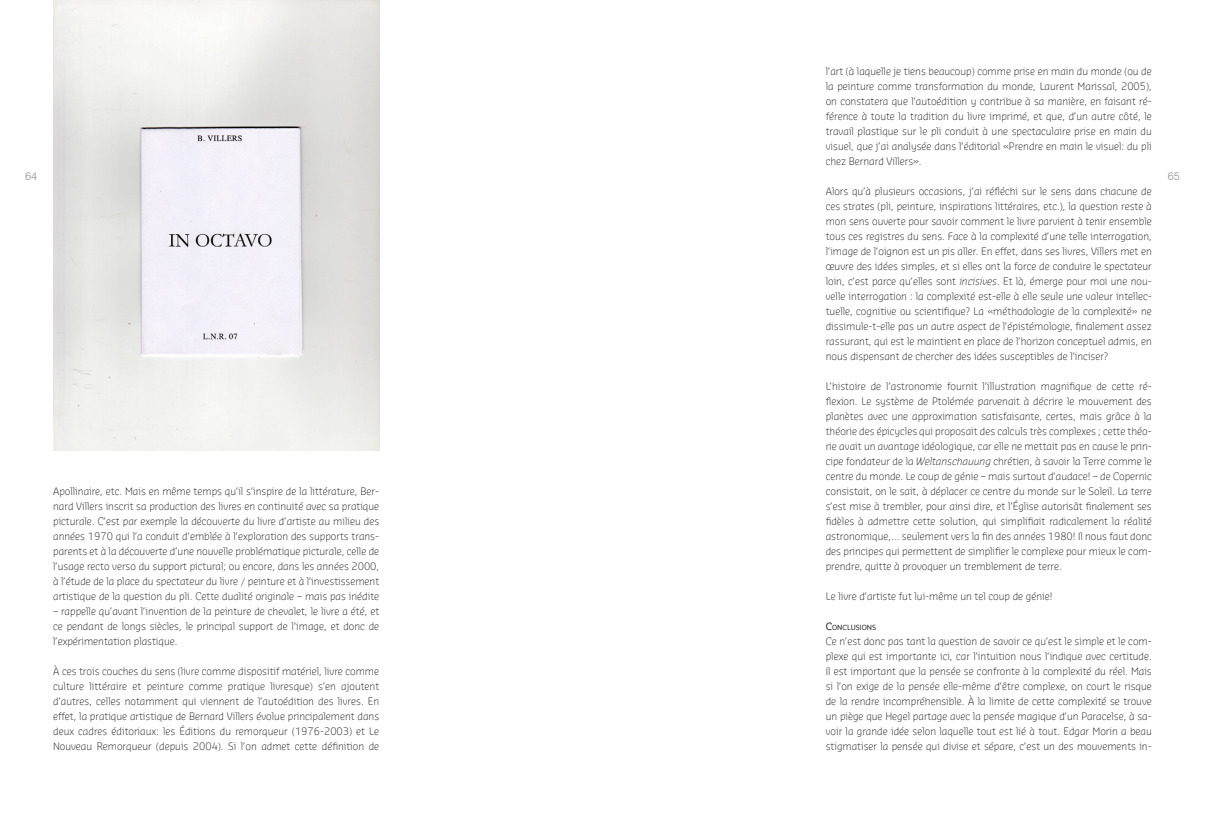
<style>
.page{position:relative;width:1205px;height:815px;background:#fff}
.page>*{position:absolute;margin:0;border:0;box-sizing:border-box;transform-origin:0 0}
.t1{font:300 11.25px "Swiss 721 BT";color:#939598}
.t2{font:300 10px/15px "Sansa";color:#231f20;text-align:justify}
.t3{font:7px "Sansa Normal";color:#231f20}
.s1{font-style:italic}
.s2{font-size:10px}
</style>
<div class="page">
<img style="left:53px;top:0;width:326px;height:450px">
<p class="t2" style="left:826px;top:63px;width:328px">l’art (à laquelle je tiens beaucoup) comme prise en main du monde (ou de la peinture comme transformation du monde, Laurent Marissal, 2005), on constatera que l’autoédition y contribue à sa manière, en faisant ré&shy;férence à toute la tradition du livre imprimé, et que, d’un autre côté, le travail plastique sur le pli conduit à une spectaculaire prise en main du visuel, que j’ai analysée dans l’éditorial «Prendre en main le visuel: du pli chez Bernard Villers».</p>
<p class="t2" style="left:826px;top:183px;width:328px">Alors qu’à plusieurs occasions, j’ai réfléchi sur le sens dans chacune de ces strates (pli, peinture, inspirations littéraires, etc.), la question reste à mon sens ouverte pour savoir comment le livre parvient à tenir ensemble tous ces registres du sens. Face à la complexité d’une telle interrogation, l’image de l’oignon est un pis aller. En effet, dans ses livres, Villers met en œuvre des idées simples, et si elles ont la force de conduire le spectateur loin, c’est parce qu’elles sont <span class="s1">incisives</span>. Et là, émerge pour moi une nou&shy;velle interrogation : la complexité est-elle à elle seule une valeur intellec&shy;tuelle, cognitive ou scientifique? La «méthodologie de la complexité» ne dissimule-t-elle pas un autre aspect de l’épistémologie, finalement assez rassurant, qui est le maintient en place de l’horizon conceptuel admis, en nous dispensant de chercher des idées susceptibles de l’inciser?</p>
<p class="t2" style="left:826px;top:378px;width:328px">L’histoire de l’astronomie fournit l’illustration magnifique de cette ré&shy;flexion. Le système de Ptolémée parvenait à décrire le mouvement des planètes avec une approximation satisfaisante, certes, mais grâce à la théorie des épicycles qui proposait des calculs très complexes ; cette théo&shy;rie avait un avantage idéologique, car elle ne mettait pas en cause le prin&shy;cipe fondateur de la <span class="s1">Weltanschauung</span> chrétien, à savoir la Terre comme le centre du monde. Le coup de génie – mais surtout d’audace! – de Copernic consistait, on le sait, à déplacer ce centre du monde sur le Soleil. La terre s’est mise à trembler, pour ainsi dire, et l’Église autorisât finalement ses fidèles à admettre cette solution, qui simplifiait radicalement la réalité astronomique,… seulement vers la fin des années 1980! Il nous faut donc des principes qui permettent de simplifier le complexe pour mieux le com&shy;prendre, quitte à provoquer un tremblement de terre.</p>
<p class="t2" style="left:826px;top:588px;width:228px">Le livre d’artiste fut lui-même un tel coup de génie!</p>
<p class="t3" style="left:826px;top:623px;width:52px"><span class="s2">C</span>ONCLUSIONS</p>
<p class="t2" style="left:826px;top:633px;width:328px">Ce n’est donc pas tant la question de savoir ce qu’est le simple et le com&shy;plexe qui est importante ici, car l’intuition nous l’indique avec certitude.<br>Il est important que la pensée se confronte à la complexité du réel. Mais si l’on exige de la pensée elle-même d’être complexe, on court le risque de la rendre incompréhensible. À la limite de cette complexité se trouve un piège que Hegel partage avec la pensée magique d’un Paracelse, à sa&shy;voir la grande idée selon laquelle tout est lié à tout. Edgar Morin a beau stigmatiser la pensée qui divise et sépare, c’est un des mouvements in-</p>
<p class="t1" style="left:25px;top:170px;width:13px">64</p>
<p class="t1" style="left:1168px;top:170px;width:13px">65</p>
<p class="t2" style="left:53px;top:483px;width:328px">Apollinaire, etc. Mais en même temps qu’il s’inspire de la littérature, Ber&shy;nard Villers inscrit sa production des livres en continuité avec sa pratique picturale. C’est par exemple la découverte du livre d’artiste au milieu des années 1970 qui l’a conduit d’emblée à l’exploration des supports trans&shy;parents et à la découverte d’une nouvelle problématique picturale, celle de l’usage recto verso du support pictural; ou encore, dans les années 2000, à l’étude de la place du spectateur du livre / peinture et à l’investissement artistique de la question du pli. Cette dualité originale – mais pas inédite</p>
<p class="t2" style="left:53px;top:603px;width:327px">– rappelle qu’avant l’invention de la peinture de chevalet, le livre a été, et ce pendant de longs siècles, le principal support de l’image, et donc de l’expérimentation plastique.</p>
<p class="t2" style="left:53px;top:663px;width:328px">À ces trois couches du sens (livre comme dispositif matériel, livre comme culture littéraire et peinture comme pratique livresque) s’en ajoutent d’autres, celles notamment qui viennent de l’autoédition des livres. En effet, la pratique artistique de Bernard Villers évolue principalement dans deux cadres éditoriaux: les Éditions du remorqueur (1976-2003) et Le Nouveau Remorqueur (depuis 2004). Si l’on admet cette définition de</p>
</div>
